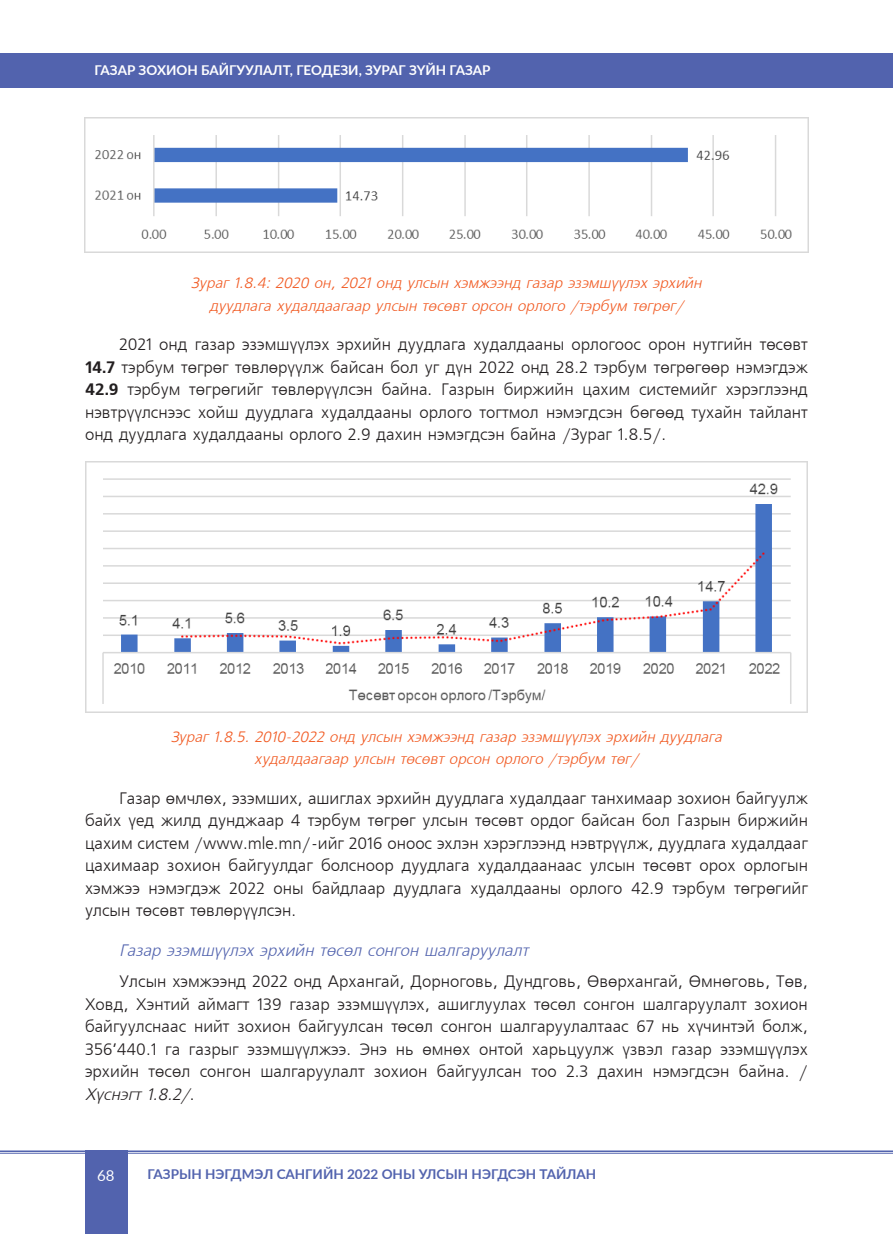
<style>
.page{position:relative;width:893px;height:1234px;background:#fff}
.page>*{position:absolute;margin:0;border:0;box-sizing:border-box;transform-origin:0 0}
.t1{font:16.5px/22.5px "Mogul Freeset";color:#231f20;text-align:justify}
.t2{font:italic 16.5px "Mogul Freeset";color:#5263ae}
.t3{font:italic 15px/22.5px "Mogul Freeset";color:#f15921;text-align:center}
.t4{font:15px "Lato";color:#fff}
.t5{font:700 13.5px "Lato";color:#5263ae}
.t6{font:700 13.5px "Lato";color:#fff}
.s1{font-weight:700}
.s2{font-style:italic}
</style>
<div class="page">
<div style="left:0;top:53px;width:893px;height:35px;background:#5263ae"></div>
<hr style="left:0;top:1150px;width:893px;height:1px;background:#5263ae">
<hr style="left:0;top:1152px;width:893px;height:1px;background:#5263ae">
<div style="left:85px;top:1150px;width:43px;height:83px;background:#5263ae"></div>
<img style="left:85px;top:118px;width:723px;height:134px">
<img style="left:85px;top:461px;width:723px;height:250px">
<p class="t6" style="left:94px;top:60px;width:398px">ГАЗАР ЗОХИОН БАЙГУУЛАЛТ, ГЕОДЕЗИ, ЗУРАГ ЗҮЙН ГАЗАР</p>
<p class="t3" style="left:191px;top:272px;width:512px">Зураг 1.8.4: 2020 он, 2021 онд улсын хэмжээнд газар эзэмшүүлэх эрхийн дуудлага худалдаагаар улсын төсөвт орсон орлого /тэрбум төгрөг/</p>
<p class="t1" style="left:85px;top:334px;width:724px;text-indent:34px">2021 онд газар эзэмшүүлэх эрхийн дуудлага худалдааны орлогоос орон нутгийн төсөвт <span class="s1">14.7</span> тэрбум төгрөг төвлөрүүлж байсан бол уг дүн 2022 онд 28.2 тэрбум төгрөгөөр нэмэгдэж <span class="s1">42.9</span> тэрбум төгрөгийг төвлөрүүлсэн байна. Газрын биржийн цахим системийг хэрэглээнд нэвтрүүлснээс хойш дуудлага худалдааны орлого тогтмол нэмэгдсэн бөгөөд тухайн тайлант онд дуудлага худалдааны орлого 2.9 дахин нэмэгдсэн байна /Зураг 1.8.5/.</p>
<p class="t3" style="left:171px;top:726px;width:552px">Зураг 1.8.5. 2010-2022 онд улсын хэмжээнд газар эзэмшүүлэх эрхийн дуудлага худалдаагаар улсын төсөвт орсон орлого /тэрбум төг/</p>
<p class="t1" style="left:85px;top:787px;width:724px;text-indent:34px">Газар өмчлөх, эзэмших, ашиглах эрхийн дуудлага худалдааг танхимаар зохион байгуулж байх үед жилд дунджаар 4 тэрбум төгрөг улсын төсөвт ордог байсан бол Газрын биржийн цахим систем /www.mle.mn/-ийг 2016 оноос эхлэн хэрэглээнд нэвтрүүлж, дуудлага худалдааг цахимаар зохион байгуулдаг болсноор дуудлага худалдаанаас улсын төсөвт орох орлогын хэмжээ нэмэгдэж 2022 оны байдлаар дуудлага худалдааны орлого 42.9 тэрбум төгрөгийг улсын төсөвт төвлөрүүлсэн.</p>
<p class="t2" style="left:119px;top:941px;width:411px">Газар эзэмшүүлэх эрхийн төсөл сонгон шалгаруулалт</p>
<p class="t1" style="left:85px;top:970px;width:724px;text-indent:34px">Улсын хэмжээнд 2022 онд Архангай, Дорноговь, Дундговь, Өвөрхангай, Өмнөговь, Төв, Ховд, Хэнтий аймагт 139 газар эзэмшүүлэх, ашиглуулах төсөл сонгон шалгаруулалт зохион байгуулснаас нийт зохион байгуулсан төсөл сонгон шалгаруулалтаас 67 нь хүчинтэй болж, 356’440.1 га газрыг эзэмшүүлжээ. Энэ нь өмнөх онтой харьцуулж үзвэл газар эзэмшүүлэх эрхийн төсөл сонгон шалгаруулалт зохион байгуулсан тоо 2.3 дахин нэмэгдсэн байна. / <span class="s2">Хүснэгт 1.8.2/</span>.</p>
<p class="t4" style="left:97px;top:1163px;width:19px">68</p>
<p class="t5" style="left:147px;top:1164px;width:450px">ГАЗРЫН НЭГДМЭЛ САНГИЙН 2022 ОНЫ УЛСЫН НЭГДСЭН ТАЙЛАН</p>
</div>
